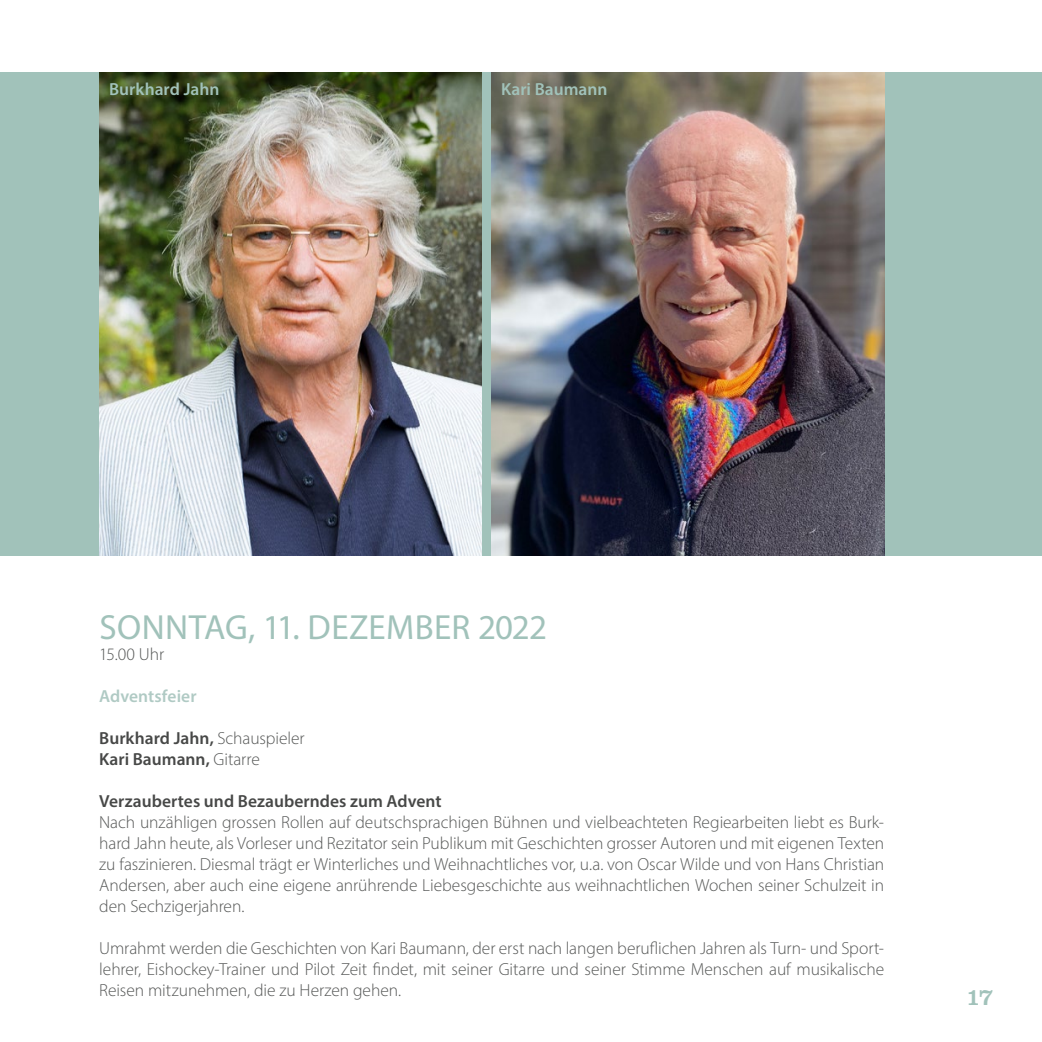
<style>
.page{position:relative;width:1042px;height:1042px;background:#fff}
.page>*{position:absolute;margin:0;border:0;box-sizing:border-box;transform-origin:0 0}
.t1{font:35px "Myriad Pro";letter-spacing:.005em;color:#a1c2ba}
.t2{font:24.5px "Clarendon";color:#a1c2ba}
.t3{font:300 17.5px/21px "Myriad Pro";letter-spacing:-.005em;color:#555756;text-align:justify}
.t4{font:600 17.5px/21px "Myriad Pro";color:#474847}
.t5{font:600 17.5px "Myriad Pro";color:#a1c2ba}
.t6{font:600 17.5px "Myriad Pro";letter-spacing:.005em;color:#b0cac4}
.s1{font-weight:300;color:#555756}
</style>
<div class="page">
<div style="left:0;top:72px;width:1042px;height:483px;background:#a1c2ba"></div>
<img style="left:491px;top:72px;width:393px;height:483px">
<img style="left:99px;top:72px;width:382px;height:483px">
<p class="t5" style="left:109px;top:78px;width:112px">Burkhard Jahn</p>
<p class="t5" style="left:501px;top:78px;width:108px">Kari Baumann</p>
<h1 class="t1" style="left:100px;top:606px;width:449px">SONNTAG, 11. DEZEMBER 2022</h1>
<p class="t3" style="left:99px;top:644px;width:66px">15.00 Uhr</p>
<p class="t6" style="left:99px;top:685px;width:99px">Adventsfeier</p>
<p class="t4" style="left:99px;top:727px;width:207px">Burkhard Jahn, <span class="s1">Schauspieler<br></span>Kari Baumann, <span class="s1">Gitarre</span></p>
<p class="t4" style="left:99px;top:790px;width:344px">Verzaubertes und Bezauberndes zum Advent</p>
<p class="t3" style="left:99px;top:812px;width:786px">Nach unzähligen grossen Rollen auf deutschsprachigen Bühnen und vielbeachteten Regiearbeiten liebt es Burk&shy;hard Jahn heute, als Vorleser und Rezitator sein Publikum mit Geschichten grosser Autoren und mit eigenen Texten zu faszinieren. Diesmal trägt er Winterliches und Weihnachtliches vor, u.a. von Oscar Wilde und von Hans Christian Andersen, aber auch eine eigene anrührende Liebesgeschichte aus weihnachtlichen Wochen seiner Schulzeit in den Sechzigerjahren.</p>
<p class="t3" style="left:99px;top:938px;width:786px">Umrahmt werden die Geschichten von Kari Baumann, der erst nach langen beruflichen Jahren als Turn- und Sport&shy;lehrer, Eishockey-Trainer und Pilot Zeit findet, mit seiner Gitarre und seiner Stimme Menschen auf musikalische Reisen mitzunehmen, die zu Herzen gehen.</p>
<h2 class="t2" style="left:966px;top:983px;width:29px">17</h2>
</div>
